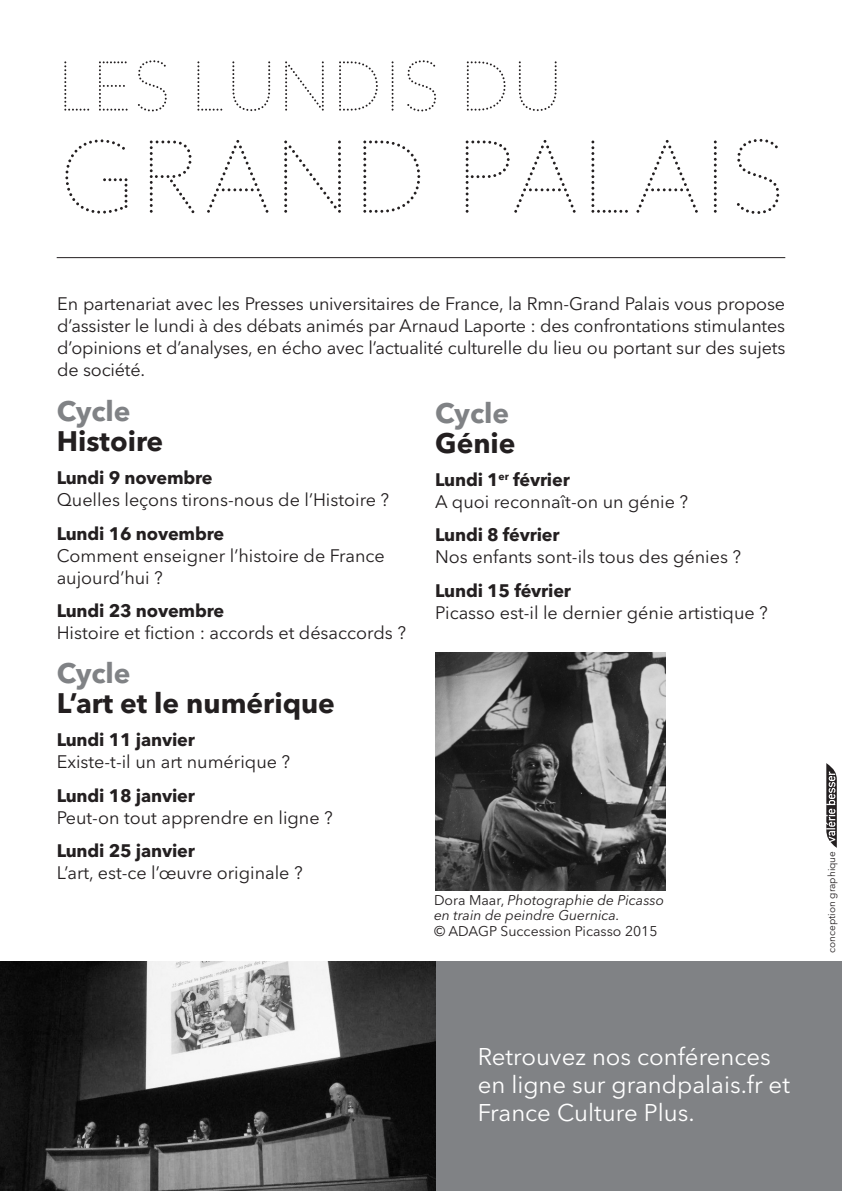
<style>
.page{position:relative;width:842px;height:1191px;background:#fff}
.page>*{position:absolute;margin:0;border:0;box-sizing:border-box;transform-origin:0 0}
.t1{font:102px "RMNGP Constellation Grande";letter-spacing:.01em;color:#231f20}
.t2{font:69.6px "RMNGP Constellation Grande";letter-spacing:.01em;color:#231f20}
.t3{font:700 28px "Avenir Next LT Pro";color:#231f20}
.t4{font:700 28px "Avenir Next LT Pro";color:#808285}
.t5{font:24px/28px "Avenir Next LT Pro";color:#fff}
.t6{font:18px/22px "Avenir Next LT Pro";color:#231f20}
.t7{font:700 18px "Avenir Next LT Pro";letter-spacing:-.01em;color:#231f20}
.t8{font:italic 14px/15px "Avenir Next LT Pro";color:#231f20}
.t9{font:14px "Avenir Next LT Pro";color:#231f20}
.t10{font:10px "Avenir Next LT Pro";color:#231f20}
.s1{font-weight:700}
.s2{font-style:normal}
</style>
<div class="page">
<hr style="left:57px;top:257px;width:728px;height:1px;background:#231f20">
<div style="left:435px;top:961px;width:407px;height:230px;background:#808285"></div>
<img style="left:0;top:961px;width:435px;height:230px">
<svg style="left:826px;top:763px;width:11px;height:85px"></svg>
<img style="left:435px;top:652px;width:231px;height:238px">
<h2 class="t2" style="left:57px;top:31px;width:508px">LES LUNDIS DU</h2>
<h1 class="t1" style="left:57px;top:96px;width:731px">GRAND PALAIS</h1>
<p class="t6" style="left:57px;top:292px;width:729px;text-align:justify">En partenariat avec les Presses universitaires de France, la Rmn-Grand Palais vous propose d’assister le lundi à des débats animés par Arnaud Laporte : des confrontations stimulantes d’opinions et d’analyses, en écho avec l’actualité culturelle du lieu ou portant sur des sujets de société.</p>
<h3 class="t4" style="left:435px;top:396px;width:75px">Cycle</h3>
<h3 class="t3" style="left:435px;top:426px;width:82px">Génie</h3>
<p class="t6" style="left:435px;top:468px;width:255px"><span class="s1">Lundi 1</span><sup>er</sup> <span class="s1">février<br></span>A quoi reconnaît-on un génie ?</p>
<p class="t7" style="left:435px;top:524px;width:126px">Lundi 8 février</p>
<p class="t6" style="left:435px;top:546px;width:308px">Nos enfants sont-ils tous des génies ?</p>
<p class="t7" style="left:435px;top:579px;width:137px">Lundi 15 février</p>
<p class="t6" style="left:435px;top:601px;width:334px">Picasso est-il le dernier génie artistique ?</p>
<h3 class="t4" style="left:57px;top:394px;width:75px">Cycle</h3>
<h3 class="t3" style="left:57px;top:424px;width:108px">Histoire</h3>
<p class="t7" style="left:57px;top:467px;width:157px">Lundi 9 novembre</p>
<p class="t6" style="left:57px;top:489px;width:334px">Quelles leçons tirons-nous de l’Histoire ?</p>
<p class="t7" style="left:57px;top:522px;width:169px">Lundi 16 novembre</p>
<p class="t6" style="left:57px;top:544px;width:330px">Comment enseigner l’histoire de France aujourd’hui ?</p>
<p class="t7" style="left:57px;top:600px;width:169px">Lundi 23 novembre</p>
<p class="t6" style="left:57px;top:622px;width:351px">Histoire et fiction : accords et désaccords ?</p>
<h3 class="t4" style="left:57px;top:656px;width:75px">Cycle</h3>
<h3 class="t3" style="left:57px;top:686px;width:280px">L’art et le numérique</h3>
<p class="t7" style="left:57px;top:729px;width:140px">Lundi 11 janvier</p>
<p class="t6" style="left:57px;top:751px;width:235px">Existe-t-il un art numérique ?</p>
<p class="t7" style="left:57px;top:784px;width:140px">Lundi 18 janvier</p>
<p class="t6" style="left:57px;top:806px;width:278px">Peut-on tout apprendre en ligne ?</p>
<p class="t7" style="left:57px;top:840px;width:140px">Lundi 25 janvier</p>
<p class="t6" style="left:57px;top:862px;width:248px">L’art, est-ce l’œuvre originale ?</p>
<p class="t8" style="left:434px;top:892px;width:232px"><span class="s2">Dora Maar,</span> Photographie de Picasso en train de peindre Guernica.</p>
<p class="t9" style="left:434px;top:922px;width:225px">© ADAGP Succession Picasso 2015</p>
<h3 class="t5" style="left:478px;top:1042px;width:314px">Retrouvez nos conférences en ligne sur grandpalais.fr et<br>France Culture Plus.</h3>
<p class="t10" style="left:826px;top:952px;width:103px;rotate:-90deg">conception graphique</p>
</div>
